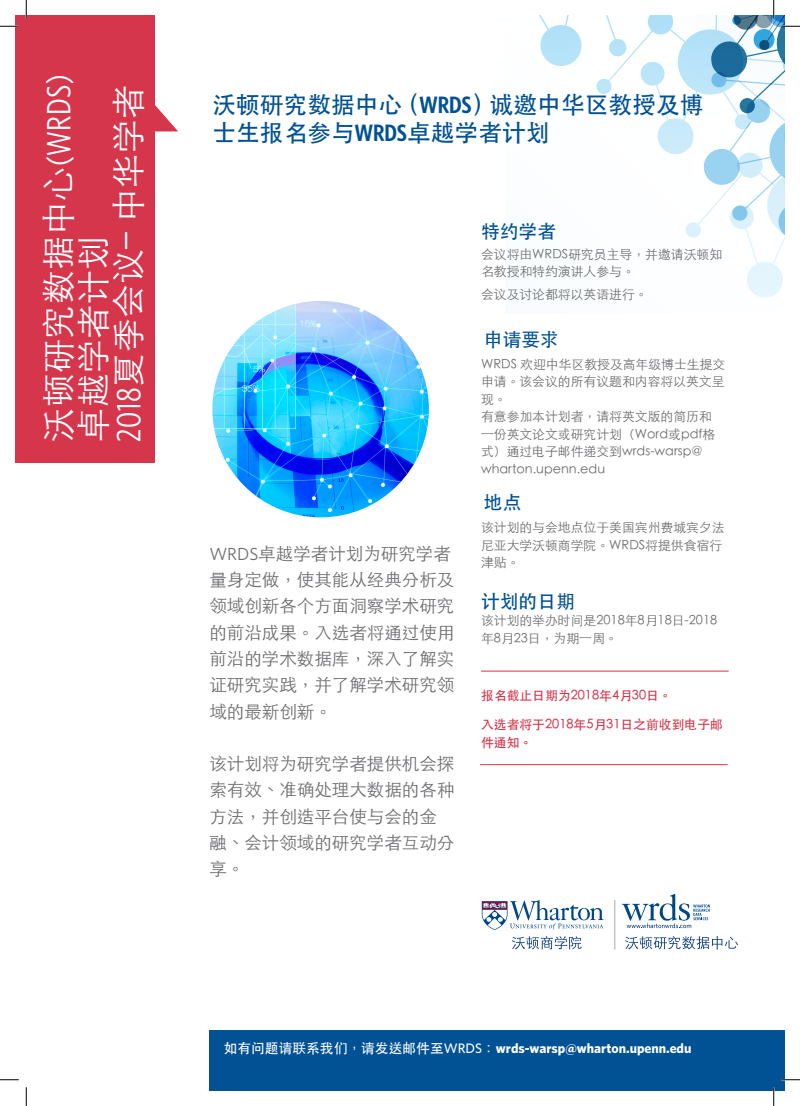
<style>
.page{position:relative;width:800px;height:1106px;background:#fff}
.page>*{position:absolute;margin:0;border:0;box-sizing:border-box;transform-origin:0 0}
.t1{font:300 33.75px/35px "ST Heiti TC";letter-spacing:.02em;color:#fff}
.t2{font:500 23.75px/27.5px "ST Heiti TC";color:#015195}
.t3{font:500 18.75px "ST Heiti TC";color:#015195}
.t4{font:300 17.5px/26.2px "ST Heiti TC";color:#6c6d70}
.t5{font:700 13.75px "Whitney";color:#fff}
.t6{font:300 12.75px/17.5px "ST Heiti TC";color:#6c6d70}
.t7{font:500 12.75px/17.5px "ST Heiti TC";color:#d5364c}
.s1{font-family:"Whitney Condensed";font-weight:400}
.s2{font-family:"ST Heiti SC"}
.s3{font-family:"Whitney Condensed";font-weight:600}
.s4{font-family:"Whitney";font-weight:400}
.s5{font-family:"ST Heiti TC";font-weight:500}
.s6{font-weight:500}
</style>
<div class="page">
<div style="left:15px;top:15px;width:139px;height:447px;background:#d5364c"></div>
<svg style="left:154px;top:96px;width:24px;height:35px"></svg>
<svg style="left:481px;top:900px;width:122px;height:29px"></svg>
<hr style="left:614px;top:900px;width:1px;height:49px;background:#a8a9ad">
<svg style="left:512px;top:936px;width:69px;height:13px"></svg>
<svg style="left:625px;top:936px;width:113px;height:13px"></svg>
<svg style="left:622px;top:893px;width:87px;height:35px"></svg>
<img style="left:212px;top:301px;width:217px;height:216px;border-radius:108px">
<div style="left:209px;top:1030px;width:575px;height:60px;background:#015195"></div>
<hr style="left:481px;top:671px;width:247px;height:1px;background:#d5364c">
<hr style="left:480px;top:764px;width:247px;height:1px;background:#d5364c">
<svg style="left:0;top:25px;width:19px;height:2px"></svg>
<svg style="left:0;top:1079px;width:19px;height:1px"></svg>
<svg style="left:781px;top:1078px;width:18px;height:2px"></svg>
<svg style="left:25px;top:0;width:2px;height:19px"></svg>
<svg style="left:25px;top:1087px;width:2px;height:19px"></svg>
<svg style="left:539px;top:0;width:260px;height:298px"></svg>
<svg style="left:772px;top:1087px;width:2px;height:19px"></svg>
<p class="t1" style="left:37px;top:442px;width:368px;rotate:-90deg">沃顿研究数据中心<span class="s1">(WRDS)</span>卓越学者计划<br><span class="s1">2018</span>夏季会议– 中华学者</p>
<p class="t2" style="left:212px;top:90px;width:492px">沃顿研究数据中心<span class="s2">（</span><span class="s3">WRDS</span><span class="s2">）</span>诚邀中华区教授及博士生报名参与<span class="s3">WRDS</span>卓越学者计划</p>
<p class="t4" style="left:209px;top:538px;width:246px"><span class="s4">WRDS</span>卓越学者计划为研究学者量身定做，使其能从经典分析及领域创新各个方面洞察学术研究的前沿成果。入选者将通过使用前沿的学术数据库，深入了解实证研究实践，并了解学术研究领域的最新创新。</p>
<p class="t4" style="left:209px;top:748px;width:246px">该计划将为研究学者提供机会探索有效、准确处理大数据的各种方法，并创造平台使与会的金融、会计领域的研究学者互动分享。</p>
<p class="t3" style="left:481px;top:221px;width:76px">特约学者</p>
<p class="t6" style="left:481px;top:244px;width:242px">会议将由WRDS研究员主导，并邀请沃顿知名教授和特约演讲人参与。</p>
<p class="t6" style="left:481px;top:285px;width:168px">会议及讨论都将以英语进行。</p>
<p class="t3" style="left:484px;top:328px;width:76px">申请要求</p>
<p class="t6" style="left:481px;top:354px;width:246px;text-align:justify">WRDS 欢迎中华区教授及高年级博士生提交申请。该会议的所有议题和内容将以英文呈现。</p>
<p class="t6" style="left:481px;top:406px;width:236px">有意参加本计划者，请将英文版的简历和一份英文论文或研究计划（Word或pdf格式）通过电子邮件递交到wrds-warsp@ wharton.upenn.edu</p>
<p class="t3" style="left:484px;top:492px;width:39px">地点</p>
<p class="t6" style="left:481px;top:517px;width:245px">该计划的与会地点位于美国宾州费城宾夕法尼亚大学沃顿商学院。WRDS将提供食宿行津贴。</p>
<p class="t3" style="left:481px;top:590px;width:95px">计划的日期</p>
<p class="t6" style="left:481px;top:610px;width:238px">该计划的举办时间是2018年8月18日-2018年8月23日，为期一周。</p>
<p class="t7" style="left:481px;top:686px;width:192px">报名截止日期为2018年4月30日。</p>
<p class="t7" style="left:481px;top:715px;width:243px">入选者将于2018年5月31日之前收到电子邮件通知。</p>
<p class="t5" style="left:224px;top:1040px;width:469px"><span class="s5">如有问题请联系我们，请发送邮件至</span><span class="s6">WRDS</span><span class="s5">：</span>wrds-warsp@wharton.upenn.edu</p>
</div>
